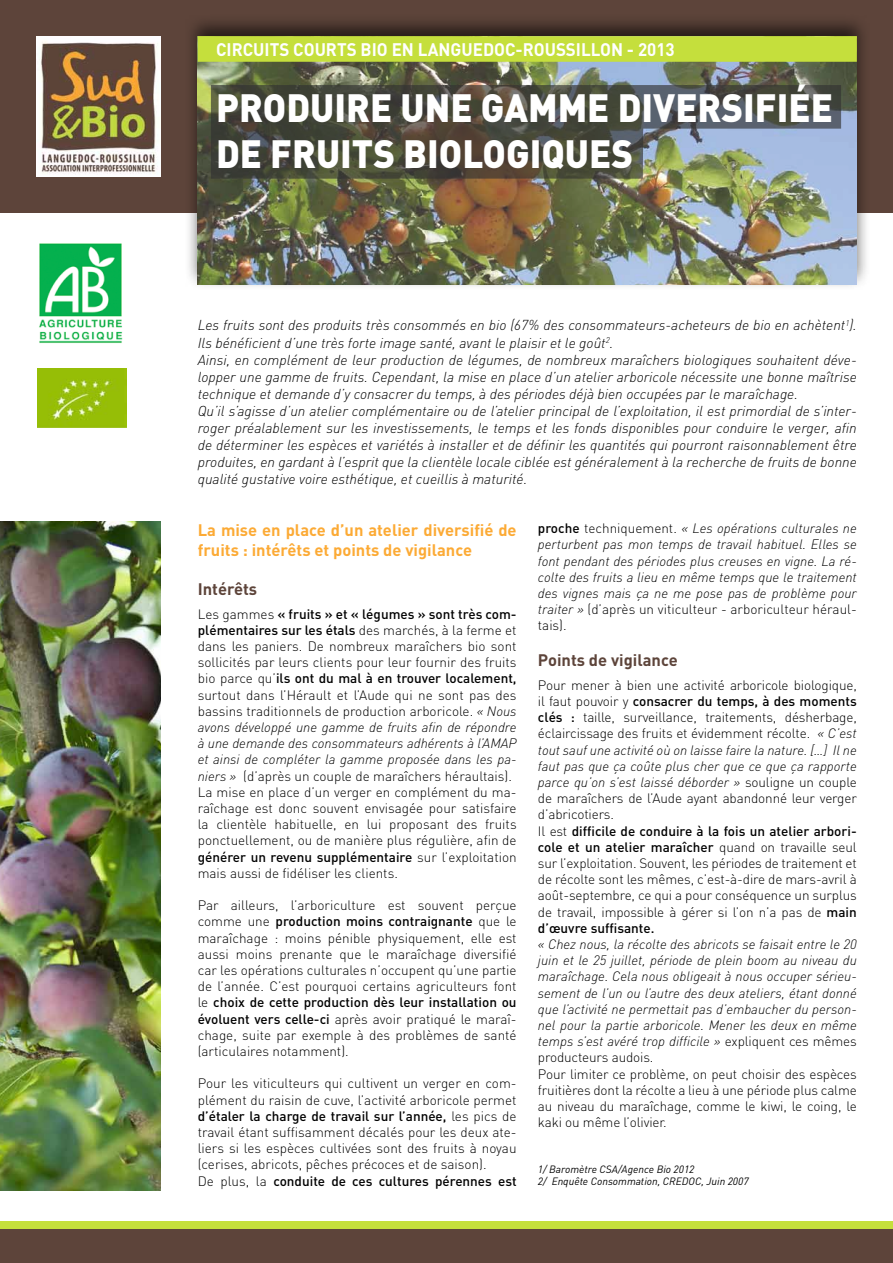
<style>
.page{position:relative;width:893px;height:1263px;background:#fff}
.page>*{position:absolute;margin:0;border:0;box-sizing:border-box;transform-origin:0 0}
.t1{font:900 39px/46.5px "DIN";color:#fff;scale:.94 1}
.t2{font:700 18px "DIN";color:#fff;scale:.94 1}
.t3{font:700 16.5px/19.8px "DIN";color:#fcaa35}
.t4{font:700 16.5px "DIN";color:#5d443a}
.t5{font:italic 300 14.25px/17.1px "DIN";color:#000}
.t6{font:300 13.5px/16.2px "DIN";color:#000}
.t7{font:italic 300 13.5px/16.2px "DIN";color:#000;text-align:justify}
.t8{font:italic 10.5px/12.6px "DIN";color:#000}
.s1{font-weight:500}
.s2{font-style:italic}
.s3{font-weight:500;font-style:normal}
.s4{font-style:normal}
</style>
<div class="page">
<div style="left:0;top:1221px;width:893px;height:42px;background:#c5df3c"></div>
<div style="left:0;top:0;width:893px;height:213px;background:#5d443a"></div>
<div style="left:0;top:1230px;width:893px;height:33px;background:#5d443a"></div>
<div style="left:183px;top:13px;width:687px;height:277px;background:#000;opacity:.6"></div>
<img style="left:0;top:522px;width:161px;height:669px">
<img style="left:37px;top:36px;width:123px;height:140px">
<img style="left:39px;top:243px;width:84px;height:100px">
<img style="left:37px;top:368px;width:89px;height:60px">
<img style="left:198px;top:62px;width:659px;height:223px">
<svg style="left:198px;top:36px;width:659px;height:26px;background:#c3dd3c"></svg>
<h2 class="t2" style="left:216px;top:37px;width:490px">CIRCUITS COURTS BIO EN LANGUEDOC-ROUSSILLON - 2013</h2>
<h1 class="t1" style="left:216px;top:83px;width:658px">PRODUIRE UNE GAMME DIVERSIFIÉE<br>DE FRUITS BIOLOGIQUES</h1>
<p class="t5" style="left:198px;top:317px;width:661px">Les fruits sont des produits très consommés en bio (67% des consommateurs-acheteurs de bio en achètent<sup>1</sup>).<br>Ils bénéficient d’une très forte image santé, avant le plaisir et le goût<sup>2</sup>.<br>Ainsi, en complément de leur production de légumes, de nombreux maraîchers biologiques souhaitent déve&shy;lopper une gamme de fruits. Cependant, la mise en place d’un atelier arboricole nécessite une bonne maîtrise technique et demande d’y consacrer du temps, à des périodes déjà bien occupées par le maraîchage.<br>Qu’il s’agisse d’un atelier complémentaire ou de l’atelier principal de l’exploitation, il est primordial de s’inter&shy;roger préalablement sur les investissements, le temps et les fonds disponibles pour conduire le verger, afin de déterminer les espèces et variétés à installer et de définir les quantités qui pourront raisonnablement être produites, en gardant à l’esprit que la clientèle locale ciblée est généralement à la recherche de fruits de bonne qualité gustative voire esthétique, et cueillis à maturité.</p>
<p class="t3" style="left:198px;top:519px;width:320px">La mise en place d’un atelier diversifié de fruits : intérêts et points de vigilance</p>
<p class="t4" style="left:198px;top:578px;width:61px">Intérêts</p>
<p class="t6" style="left:198px;top:605px;width:320px">Les gammes <span class="s1">« fruits » et « légumes » sont très com&shy;plémentaires sur les étals</span> des marchés, à la ferme et dans les paniers. De nombreux maraîchers bio sont sollicités par leurs clients pour leur fournir des fruits bio parce qu’<span class="s1">ils ont du mal à en trouver localement, </span>surtout dans l’Hérault et l’Aude qui ne sont pas des bassins traditionnels de production arboricole. <span class="s2">« Nous avons développé une gamme de fruits afin de répondre à une demande des consommateurs adhérents à l’AMAP et ainsi de compléter la gamme proposée dans les pa&shy;niers »</span> (d’après un couple de maraîchers héraultais).<br>La mise en place d’un verger en complément du ma&shy;raîchage est donc souvent envisagée pour satisfaire la clientèle habituelle, en lui proposant des fruits ponctuellement, ou de manière plus régulière, afin de <span class="s1">générer un revenu supplémentaire</span> sur l’exploitation mais aussi de fidéliser les clients.</p>
<p class="t6" style="left:198px;top:897px;width:320px;text-align:justify">Par ailleurs, l’arboriculture est souvent perçue comme une <span class="s1">production moins contraignante</span> que le maraîchage : moins pénible physiquement, elle est aussi moins prenante que le maraîchage diversifié car les opérations culturales n’occupent qu’une partie de l’année. C’est pourquoi certains agriculteurs font le <span class="s1">choix de cette production dès leur installation ou évoluent vers celle-ci</span> après avoir pratiqué le maraî&shy;chage, suite par exemple à des problèmes de santé (articulaires notamment).</p>
<p class="t6" style="left:198px;top:1075px;width:320px">Pour les viticulteurs qui cultivent un verger en com&shy;plément du raisin de cuve, l’activité arboricole permet <span class="s1">d’étaler la charge de travail sur l’année,</span> les pics de travail étant suffisamment décalés pour les deux ate&shy;liers si les espèces cultivées sont des fruits à noyau (cerises, abricots, pêches précoces et de saison).<br>De plus, la <span class="s1">conduite de ces cultures pérennes est</span></p>
<p class="t7" style="left:538px;top:520px;width:320px"><span class="s3">proche</span> <span class="s4">techniquement.</span> « Les opérations culturales ne perturbent pas mon temps de travail habituel. Elles se font pendant des périodes plus creuses en vigne. La ré&shy;colte des fruits a lieu en même temps que le traitement des vignes mais ça ne me pose pas de problème pour traiter » <span class="s4">(d’après un viticulteur - arboriculteur héraul&shy;tais).</span></p>
<p class="t4" style="left:538px;top:650px;width:141px">Points de vigilance</p>
<p class="t6" style="left:538px;top:677px;width:320px">Pour mener à bien une activité arboricole biologique, il faut pouvoir y <span class="s1">consacrer du temps, à des moments clés :</span> taille, surveillance, traitements, désherbage, éclaircissage des fruits et évidemment récolte. <span class="s2">« C’est tout sauf une activité où on laisse faire la nature. […] Il ne faut pas que ça coûte plus cher que ce que ça rapporte parce qu’on s’est laissé déborder »</span> souligne un couple de maraîchers de l’Aude ayant abandonné leur verger d’abricotiers.<br>Il est <span class="s1">difficile de conduire à la fois un atelier arbori&shy;cole et un atelier maraîcher</span> quand on travaille seul sur l’exploitation. Souvent, les périodes de traitement et de récolte sont les mêmes, c’est-à-dire de mars-avril à août-septembre, ce qui a pour conséquence un surplus de travail, impossible à gérer si l’on n’a pas de <span class="s1">main d’œuvre suffisante.</span></p>
<p class="t7" style="left:538px;top:936px;width:320px;text-align:left">« Chez nous, la récolte des abricots se faisait entre le 20 juin et le 25 juillet, période de plein boom au niveau du maraîchage. Cela nous obligeait à nous occuper sérieu&shy;sement de l’un ou l’autre des deux ateliers, étant donné que l’activité ne permettait pas d’embaucher du person&shy;nel pour la partie arboricole. Mener les deux en même temps s’est avéré trop difficile » <span class="s4">expliquent ces mêmes producteurs audois.<br>Pour limiter ce problème, on peut choisir des espèces fruitières dont la récolte a lieu à une période plus calme au niveau du maraîchage, comme le kiwi, le coing, le kaki ou même l’olivier.</span></p>
<p class="t8" style="left:538px;top:1162px;width:212px">1/ Baromètre CSA/Agence Bio 2012<br>2/ Enquête Consommation, CREDOC, Juin 2007</p>
</div>
